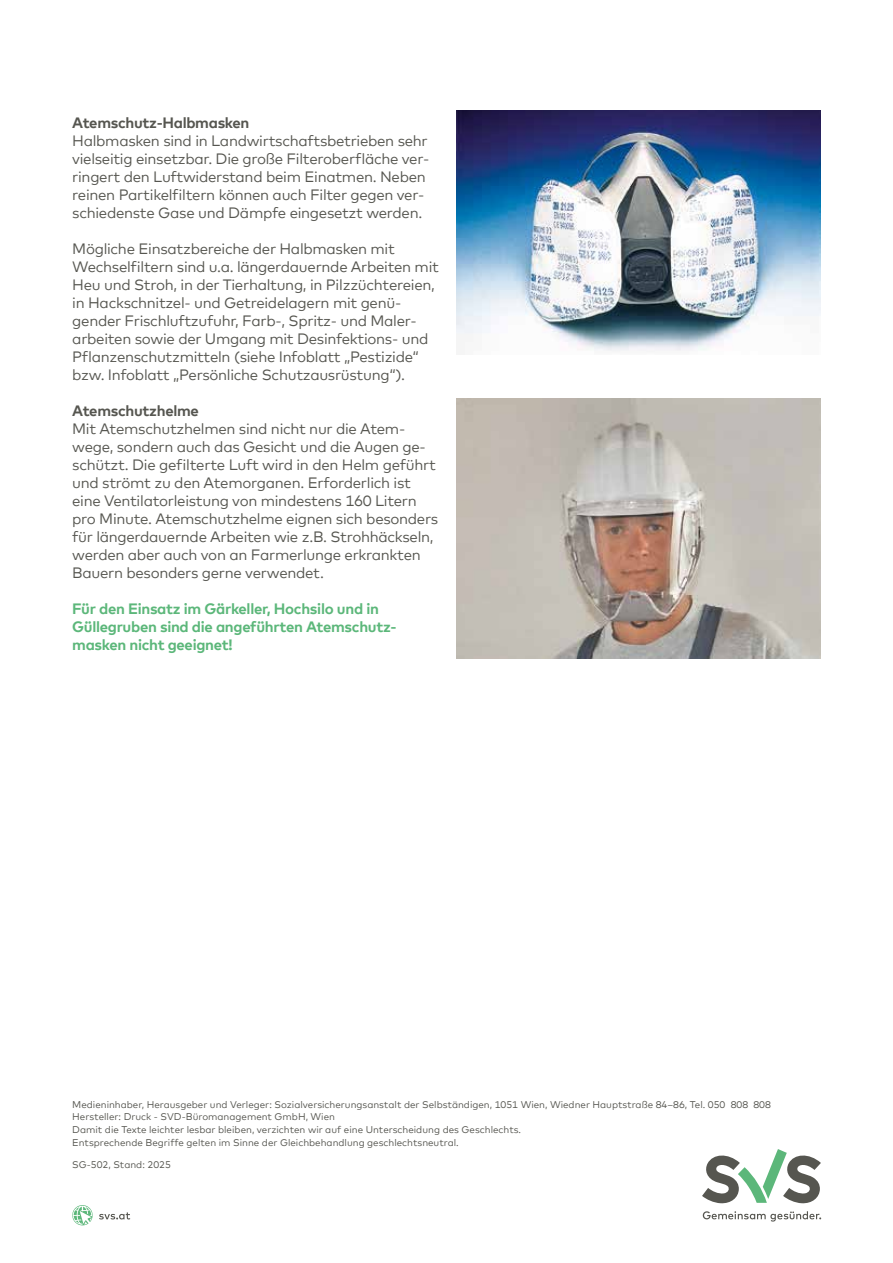
<style>
.page{position:relative;width:893px;height:1263px;background:#fff}
.page>*{position:absolute;margin:0;border:0;box-sizing:border-box;transform-origin:0 0}
.t1{font:15px/18px "Mark Offc Pro";letter-spacing:-.02em;color:#565650}
.t2{font:700 15px/18px "Mark Offc Pro";letter-spacing:-.02em;color:#5cb77a}
.t3{font:700 15px "Mark Offc Pro";letter-spacing:-.02em;color:#565650}
.t4{font:9.75px/12.8px "Mark Offc Pro";color:#565650}
</style>
<div class="page">
<svg style="left:702px;top:1149px;width:119px;height:55px"></svg>
<svg style="left:703px;top:1211px;width:118px;height:10px"></svg>
<svg style="left:72px;top:1205px;width:21px;height:20px"></svg>
<svg style="left:99px;top:1212px;width:31px;height:7px"></svg>
<img style="left:456px;top:110px;width:365px;height:241px">
<img style="left:456px;top:398px;width:365px;height:261px">
<p class="t3" style="left:72px;top:112px;width:179px">Atemschutz-Halbmasken</p>
<p class="t1" style="left:72px;top:131px;width:359px">Halbmasken sind in Landwirtschaftsbetrieben sehr vielseitig einsetzbar. Die große Filteroberfläche ver&shy;ringert den Luftwiderstand beim Einatmen. Neben reinen Partikelfiltern können auch Filter gegen ver&shy;schiedenste Gase und Dämpfe eingesetzt werden.</p>
<p class="t1" style="left:72px;top:239px;width:368px">Mögliche Einsatzbereiche der Halbmasken mit Wechselfiltern sind u.a. längerdauernde Arbeiten mit Heu und Stroh, in der Tierhaltung, in Pilzzüchtereien, in Hackschnitzel- und Getreidelagern mit genü&shy;gender Frischluftzufuhr, Farb-, Spritz- und Maler&shy;arbeiten sowie der Umgang mit Desinfektions- und Pflanzenschutzmitteln (siehe Infoblatt „Pestizide“ bzw. Infoblatt „Persönliche Schutzausrüstung“).</p>
<p class="t3" style="left:72px;top:400px;width:128px">Atemschutzhelme</p>
<p class="t1" style="left:72px;top:419px;width:368px">Mit Atemschutzhelmen sind nicht nur die Atem-- wege, sondern auch das Gesicht und die Augen ge&shy;schützt. Die gefilterte Luft wird in den Helm geführt und strömt zu den Atemorganen. Erforderlich ist eine Ventilatorleistung von mindestens 160 Litern pro Minute. Atemschutzhelme eignen sich besonders für längerdauernde Arbeiten wie z.B. Strohhäckseln, werden aber auch von an Farmerlunge erkrankten Bauern besonders gerne verwendet.</p>
<p class="t2" style="left:72px;top:599px;width:324px">Für den Einsatz im Gärkeller, Hochsilo und in<br>Güllegruben sind die angeführten Atemschutz&shy;masken nicht geeignet!</p>
<p class="t4" style="left:72px;top:1097px;width:700px">Medieninhaber, Herausgeber und Verleger: Sozialversicherungsanstalt der Selbständigen, 1051 Wien, Wiedner Hauptstraße 84–86, Tel. 050 808 808<br>Hersteller: Druck - SVD-Büromanagement GmbH, Wien<br>Damit die Texte leichter lesbar bleiben, verzichten wir auf eine Unterscheidung des Geschlechts.<br>Entsprechende Begriffe gelten im Sinne der Gleichbehandlung geschlechtsneutral.</p>
<p class="t4" style="left:72px;top:1157px;width:100px">SG-502, Stand: 2025</p>
</div>
